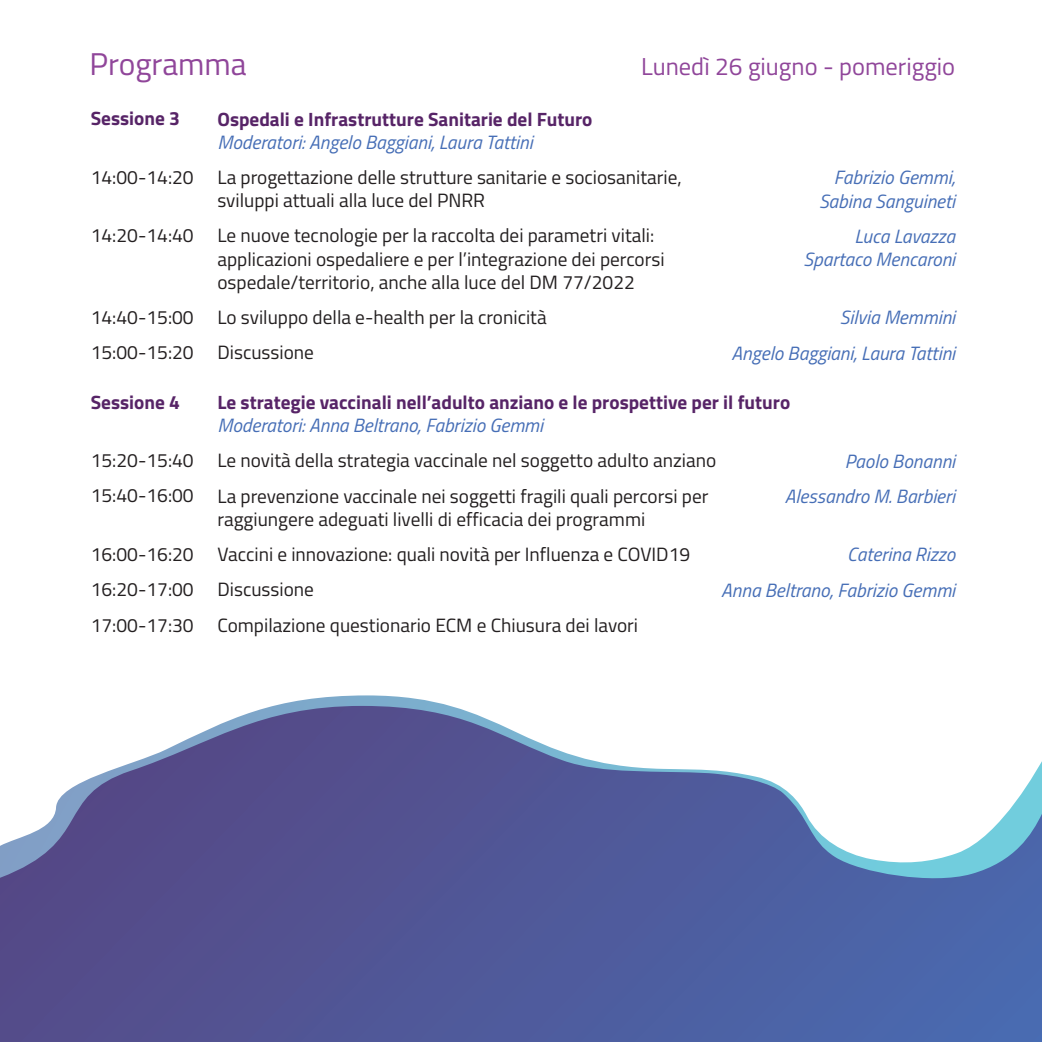
<style>
.page{position:relative;width:1042px;height:1042px;background:#fff}
.page>*{position:absolute;margin:0;border:0;box-sizing:border-box;transform-origin:0 0}
.t1{font:31.5px "Titillium";color:#90469a}
.t2{font:24.5px "Titillium";color:#90469a}
.t3{font:19.25px/35.4px "Titillium";color:#231f20}
.t4{font:italic 19.25px/35.4px "Titillium";color:#466eb6;text-align:right}
.t5{font:700 19.25px "Titillium";color:#572467}
</style>
<div class="page">
<svg style="left:0;top:706px;width:1042px;height:336px"></svg>
<svg style="left:0;top:846px;width:1px;height:196px"></svg>
<h1 class="t1" style="left:89px;top:41px;width:159px">Programma</h1>
<p class="t2" style="left:641px;top:49px;width:316px">Lunedì 26 giugno - pomeriggio</p>
<p class="t5" style="left:91px;top:104px;width:91px">Sessione 3</p>
<p class="t3" style="left:91px;top:159px;width:105px">14:00-14:20</p>
<p class="t3" style="left:91px;top:217px;width:105px">14:20-14:40</p>
<p class="t3" style="left:91px;top:299px;width:105px">14:40-15:00<br>15:00-15:20</p>
<p class="t5" style="left:91px;top:387px;width:91px">Sessione 4</p>
<p class="t3" style="left:91px;top:442px;width:105px">15:20-15:40<br>15:40-16:00</p>
<p class="t3" style="left:91px;top:535px;width:105px;text-align:justify">16:00-16:20<br>16:20-17:00<br>17:00-17:30</p>
<p class="t5" style="left:217px;top:104px;width:377px">Ospedali e Infrastrutture Sanitarie del Futuro</p>
<p class="t4" style="left:217px;top:123px;width:317px">Moderatori: Angelo Baggiani, Laura Tattini</p>
<p class="t3" style="left:217px;top:165px;width:466px;line-height:23.1px">La progettazione delle strutture sanitarie e sociosanitarie, sviluppi attuali alla luce del PNRR</p>
<p class="t3" style="left:217px;top:223px;width:449px;line-height:23.1px">Le nuove tecnologie per la raccolta dei parametri vitali: applicazioni ospedaliere e per l’integrazione dei percorsi ospedale/territorio, anche alla luce del DM 77/2022</p>
<p class="t3" style="left:217px;top:299px;width:331px">Lo sviluppo della e-health per la cronicità<br>Discussione</p>
<p class="t5" style="left:217px;top:387px;width:574px">Le strategie vaccinali nell’adulto anziano e le prospettive per il futuro</p>
<p class="t4" style="left:217px;top:406px;width:327px">Moderatori: Anna Beltrano, Fabrizio Gemmi</p>
<p class="t3" style="left:217px;top:442px;width:500px">Le novità della strategia vaccinale nel soggetto adulto anziano<br>La prevenzione vaccinale nei soggetti fragili quali percorsi per</p>
<p class="t3" style="left:217px;top:500px;width:474px">raggiungere adeguati livelli di efficacia dei programmi Vaccini e innovazione: quali novità per Influenza e COVID19<br>Discussione<br>Compilazione questionario ECM e Chiusura dei lavori</p>
<p class="t4" style="left:819px;top:165px;width:138px;line-height:23.1px">Fabrizio Gemmi,<br>Sabina Sanguineti</p>
<p class="t4" style="left:803px;top:224px;width:153px;line-height:23.1px">Luca Lavazza<br>Spartaco Mencaroni</p>
<p class="t4" style="left:731px;top:299px;width:225px">Silvia Memmini<br>Angelo Baggiani, Laura Tattini</p>
<p class="t4" style="left:785px;top:442px;width:172px">Paolo Bonanni<br>Alessandro M. Barbieri</p>
<p class="t4" style="left:721px;top:536px;width:236px">Caterina Rizzo<br>Anna Beltrano, Fabrizio Gemmi</p>
</div>
